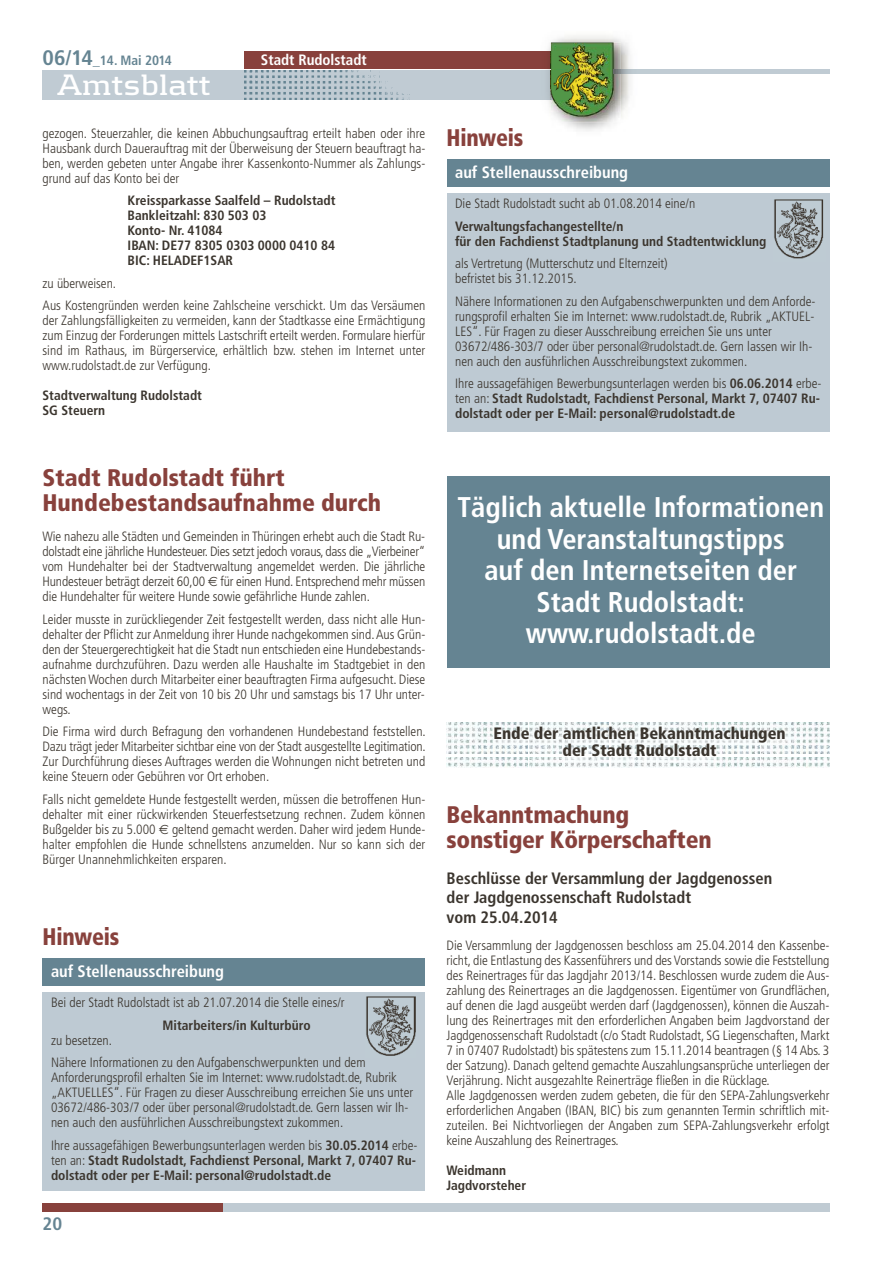
<style>
.page{position:relative;width:872px;height:1276px;background:#fff}
.page>*{position:absolute;margin:0;border:0;box-sizing:border-box;transform-origin:0 0}
.t1{font:700 30.75px "Kontrapunkt";color:#fff}
.t2{font:700 condensed 28.5px/31.5px "Frutiger";color:#fff;text-align:center}
.t3{font:900 condensed 24px/25.5px "Frutiger";letter-spacing:-.01em;color:#88413c}
.t4{font:900 condensed 24px "Frutiger";letter-spacing:-.01em;color:#88413c;scale:.93 1}
.t5{font:700 condensed 18px "Frutiger";color:#658492;scale:1.05 1}
.t6{font:700 condensed 16.5px/19.5px "Frutiger";color:#3b352e}
.t7{font:900 condensed 16.5px/17.2px "Frutiger";color:#3b352e;text-align:center}
.t8{font:700 condensed 16.5px "Frutiger";color:#fff}
.t9{font:700 condensed 15px "Frutiger";color:#fff}
.t10{font:300 condensed 13.5px/15px "Frutiger";color:#3b352e;text-align:justify}
.t11{font:700 condensed 13.5px/15px "Frutiger";color:#3b352e}
.t12{font:700 condensed 13.5px "Frutiger";color:#658492;scale:1.05 1}
.s1{font-size:21px}
.s2{font-weight:300}
</style>
<div class="page">
<div style="left:446px;top:193px;width:383px;height:238px;background:#becad3"></div>
<div style="left:446px;top:159px;width:383px;height:28px;background:#658492"></div>
<img style="left:774px;top:199px;width:50px;height:60px">
<div style="left:446px;top:476px;width:383px;height:192px;background:#658492"></div>
<hr style="left:613px;top:69px;width:216px;height:4px;background:#c0cbd3">
<div style="left:43px;top:70px;width:537px;height:30px;background:#c0cbd3"></div>
<div style="left:244px;top:51px;width:334px;height:17px;background:#88413c"></div>
<img style="left:548px;top:73px;width:111px;height:58px">
<img style="left:540px;top:35px;width:90px;height:34px">
<img style="left:540px;top:51px;width:11px;height:17px">
<img style="left:551px;top:43px;width:70px;height:79px">
<svg style="left:613px;top:69px;width:8px;height:4px"></svg>
<img style="left:244px;top:70px;width:331px;height:30px">
<div style="left:43px;top:1203px;width:180px;height:9px;background:#88413c"></div>
<div style="left:223px;top:1203px;width:606px;height:9px;background:#c0cbd3"></div>
<div style="left:43px;top:992px;width:382px;height:199px;background:#becad3"></div>
<div style="left:43px;top:958px;width:382px;height:27px;background:#658492"></div>
<img style="left:366px;top:996px;width:49px;height:60px">
<img style="left:446px;top:722px;width:384px;height:46px">
<img style="left:447px;top:722px;width:80px;height:31px">
<img style="left:447px;top:757px;width:80px;height:10px">
<p class="t12" style="left:43px;top:55px;width:125px"><span class="s1">06/14</span>_14. Mai 2014</p>
<h1 class="t1" style="left:57px;top:74px;width:155px">Amtsblatt</h1>
<p class="t9" style="left:261px;top:53px;width:107px">Stadt Rudolstadt</p>
<p class="t10" style="left:43px;top:127px;width:384px">gezogen. Steuerzahler, die keinen Abbuchungsauftrag erteilt haben oder ihre Hausbank durch Dauerauftrag mit der Überweisung der Steuern beauftragt ha&shy;ben, werden gebeten unter Angabe ihrer Kassenkonto-Nummer als Zahlungs&shy;grund auf das Konto bei der</p>
<p class="t11" style="left:128px;top:194px;width:209px">Kreissparkasse Saalfeld – Rudolstadt<br>Bankleitzahl: 830 503 03<br>Konto- Nr. 41084<br>IBAN: DE77 8305 0303 0000 0410 84<br>BIC: HELADEF1SAR</p>
<p class="t10" style="left:43px;top:273px;width:384px;line-height:22.5px">zu überweisen.<br>Aus Kostengründen werden keine Zahlscheine verschickt. Um das Versäumen</p>
<p class="t10" style="left:43px;top:314px;width:384px">der Zahlungsfälligkeiten zu vermeiden, kann der Stadtkasse eine Ermächtigung zum Einzug der Forderungen mittels Lastschrift erteilt werden. Formulare hierfür sind im Rathaus, im Bürgerservice, erhältlich bzw. stehen im Internet unter www.rudolstadt.de zur Verfügung.</p>
<p class="t11" style="left:43px;top:389px;width:161px">Stadtverwaltung Rudolstadt<br>SG Steuern</p>
<h3 class="t3" style="left:43px;top:467px;width:340px">Stadt Rudolstadt führt<br>Hundebestandsaufnahme durch</h3>
<p class="t10" style="left:43px;top:530px;width:384px">Wie nahezu alle Städten und Gemeinden in Thüringen erhebt auch die Stadt Ru&shy;dolstadt eine jährliche Hundesteuer. Dies setzt jedoch voraus, dass die „Vierbeiner“ vom Hundehalter bei der Stadtverwaltung angemeldet werden. Die jährliche Hundesteuer beträgt derzeit 60,00 für einen Hund. Entsprechend mehr müssen die Hundehalter für weitere Hunde sowie gefährliche Hunde zahlen.</p>
<p class="t10" style="left:43px;top:613px;width:384px">Leider musste in zurückliegender Zeit festgestellt werden, dass nicht alle Hun&shy;dehalter der Pflicht zur Anmeldung ihrer Hunde nachgekommen sind.Aus Grün&shy;den der Steuergerechtigkeit hat die Stadt nun entschieden eine Hundebestands&shy;aufnahme durchzuführen. Dazu werden alle Haushalte im Stadtgebiet in den nächstenWochen durch Mitarbeiter einer beauftragten Firma aufgesucht. Diese sind wochentags in der Zeit von 10 bis 20 Uhr und samstags bis 17 Uhr unter&shy;wegs.</p>
<p class="t10" style="left:43px;top:725px;width:385px">Die Firma wird durch Befragung den vorhandenen Hundebestand feststellen.<br>Dazu trägt jeder Mitarbeiter sichtbar eine von der Stadt ausgestellte Legitimation.<br>Zur Durchführung dieses Auftrages werden die Wohnungen nicht betreten und keine Steuern oder Gebühren vor Ort erhoben.</p>
<p class="t10" style="left:43px;top:793px;width:384px">Falls nicht gemeldete Hunde festgestellt werden, müssen die betroffenen Hun&shy;dehalter mit einer rückwirkenden Steuerfestsetzung rechnen. Zudem können Bußgelder bis zu 5.000 geltend gemacht werden. Daher wird jedem Hunde&shy;halter empfohlen die Hunde schnellstens anzumelden. Nur so kann sich der Bürger Unannehmlichkeiten ersparen.</p>
<h3 class="t4" style="left:43px;top:926px;width:84px">Hinweis</h3>
<p class="t8" style="left:51px;top:965px;width:174px">auf Stellenausschreibung</p>
<p class="t10" style="left:51px;top:996px;width:295px">Bei der Stadt Rudolstadt ist ab 21.07.2014 die Stelle eines/r</p>
<p class="t11" style="left:163px;top:1018px;width:150px">Mitarbeiters/in Kulturbüro</p>
<p class="t10" style="left:51px;top:1030px;width:316px;line-height:22.5px">zu besetzen.<br>Nähere Informationen zu den Aufgabenschwerpunkten und dem</p>
<p class="t10" style="left:51px;top:1071px;width:364px;text-align:left">Anforderungsprofil erhalten Sie im Internet: www.rudolstadt.de, Rubrik „AKTUELLES“. Für Fragen zu dieser Ausschreibung erreichen Sie uns unter 03672/486-303/7 oder über personal@rudolstadt.de. Gern lassen wir Ih&shy;nen auch den ausführlichen Ausschreibungstext zukommen.</p>
<p class="t11" style="left:51px;top:1138px;width:368px;text-align:justify"><span class="s2">Ihre aussagefähigen Bewerbungsunterlagen werden bis</span> 30.05.2014 <span class="s2">erbe&shy;ten an:</span> Stadt Rudolstadt, Fachdienst Personal, Markt 7, 07407 Ru&shy;dolstadt oder per E-Mail: personal@rudolstadt.de</p>
<h3 class="t5" style="left:43px;top:1216px;width:20px">20</h3>
<h3 class="t4" style="left:446px;top:128px;width:84px">Hinweis</h3>
<p class="t8" style="left:455px;top:166px;width:174px">auf Stellenausschreibung</p>
<p class="t10" style="left:455px;top:197px;width:242px">Die Stadt Rudolstadt sucht ab 01.08.2014 eine/n</p>
<p class="t11" style="left:455px;top:220px;width:313px">Verwaltungsfachangestellte/n<br>für den Fachdienst Stadtplanung und Stadtentwicklung</p>
<p class="t10" style="left:455px;top:257px;width:214px">als Vertretung (Mutterschutz und Elternzeit) befristet bis 31.12.2015.</p>
<p class="t10" style="left:455px;top:295px;width:362px;text-align:left">Nähere Informationen zu den Aufgabenschwerpunkten und dem Anforde&shy;rungsprofil erhalten Sie im Internet: www.rudolstadt.de, Rubrik „AKTUEL-LES“. Für Fragen zu dieser Ausschreibung erreichen Sie uns unter 03672/486-303/7 oder über personal@rudolstadt.de. Gern lassen wir Ih&shy;nen auch den ausführlichen Ausschreibungstext zukommen.</p>
<p class="t11" style="left:455px;top:377px;width:368px;text-align:justify"><span class="s2">Ihre aussagefähigen Bewerbungsunterlagen werden bis</span> 06.06.2014 <span class="s2">erbe&shy;ten an:</span> Stadt Rudolstadt, Fachdienst Personal, Markt 7, 07407 Ru&shy;dolstadt oder per E-Mail: personal@rudolstadt.de</p>
<h2 class="t2" style="left:457px;top:494px;width:368px">Täglich aktuelle Informationen und Veranstaltungstipps<br>auf den Internetseiten der<br>Stadt Rudolstadt: www.rudolstadt.de</h2>
<p class="t7" style="left:493px;top:726px;width:294px">Ende der amtlichen Bekanntmachungen der Stadt Rudolstadt</p>
<h3 class="t3" style="left:446px;top:803px;width:266px">Bekanntmachung sonstiger Körperschaften</h3>
<p class="t6" style="left:446px;top:869px;width:327px">Beschlüsse der Versammlung der Jagdgenossen der Jagdgenossenschaft Rudolstadt<br>vom 25.04.2014</p>
<p class="t10" style="left:446px;top:938px;width:385px;text-align:left">Die Versammlung der Jagdgenossen beschloss am 25.04.2014 den Kassenbe&shy;richt, die Entlastung des Kassenführers und des Vorstands sowie die Feststellung des Reinertrages für das Jagdjahr 2013/14. Beschlossen wurde zudem die Aus&shy;zahlung des Reinertrages an die Jagdgenossen. Eigentümer von Grundflächen, auf denen die Jagd ausgeübt werden darf (Jagdgenossen), können die Auszah&shy;lung des Reinertrages mit den erforderlichen Angaben beim Jagdvorstand der Jagdgenossenschaft Rudolstadt (c/o Stadt Rudolstadt, SG Liegenschaften, Markt 7 in 07407 Rudolstadt) bis spätestens zum 15.11.2014 beantragen (§ 14 Abs. 3 der Satzung). Danach geltend gemachte Auszahlungsansprüche unterliegen der Verjährung. Nicht ausgezahlte Reinerträge fließen in die Rücklage.<br>Alle Jagdgenossen werden zudem gebeten, die für den SEPA-Zahlungsverkehr erforderlichen Angaben (IBAN, BIC) bis zum genannten Termin schriftlich mit&shy;zuteilen. Bei Nichtvorliegen der Angaben zum SEPA-Zahlungsverkehr erfolgt keine Auszahlung des Reinertrages.</p>
<p class="t11" style="left:446px;top:1163px;width:81px">Weidmann<br>Jagdvorsteher</p>
</div>
